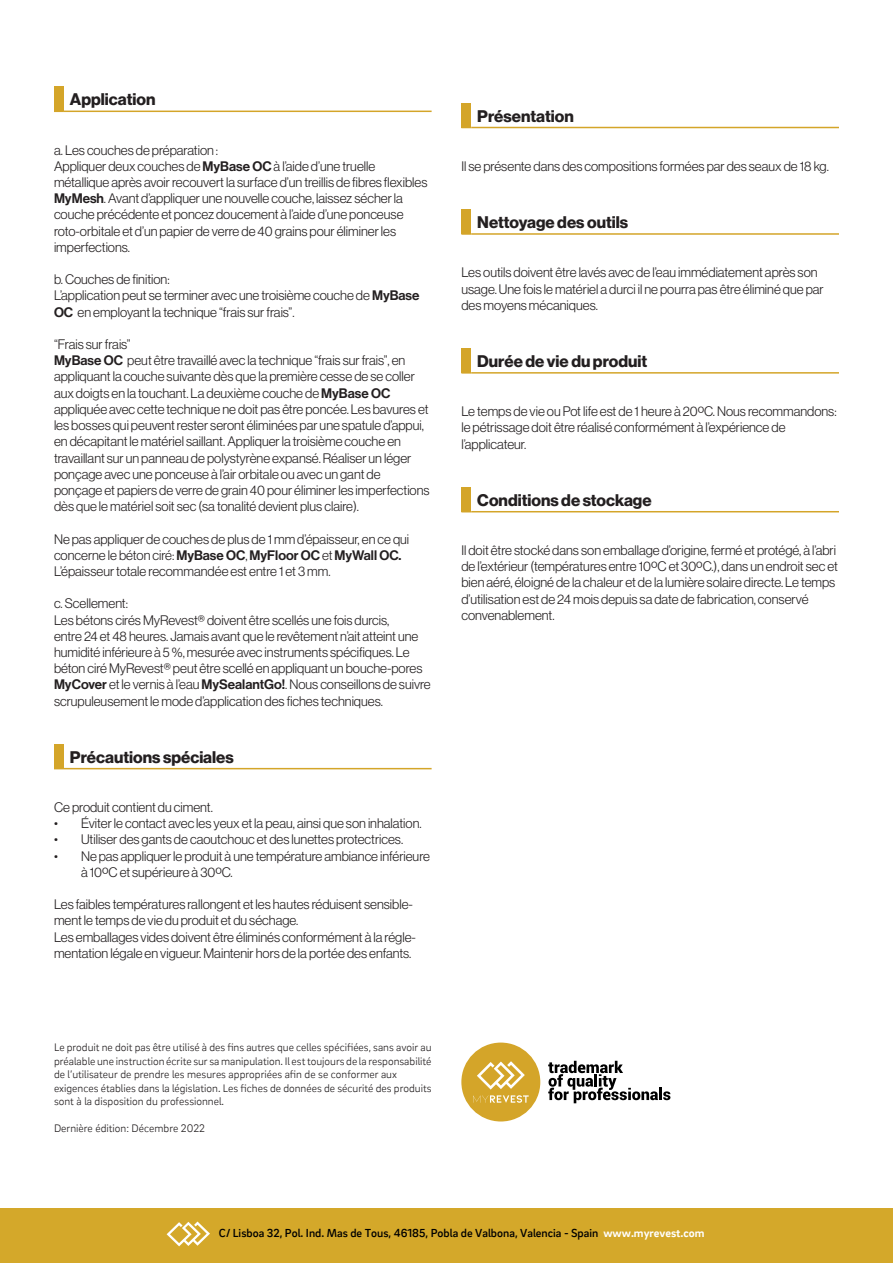
<style>
.page{position:relative;width:893px;height:1263px;background:#fff}
.page>*{position:absolute;margin:0;border:0;box-sizing:border-box;transform-origin:0 0}
.t1{font:16.5px "N Haas Grotesk DS Pro 75 Bd";color:#231f20}
.t2{font:13.5px/16.2px "N Haas Grotesk DS Pro 45 Lt";color:#231f20}
.t3{font:500 12px "Brix Sans";color:#000001}
.t4{font:300 11.25px "Brix Sans";color:#231f20}
.s1{font-family:"N Haas Grotesk DS Pro 65 Md"}
.s2{font-weight:700;color:#fff}
</style>
<div class="page">
<div style="left:0;top:1209px;width:893px;height:54px;background:#d4a82a"></div>
<svg style="left:167px;top:1221px;width:43px;height:25px"></svg>
<div style="left:54px;top:87px;width:10px;height:24px;background:#d4a529"></div>
<hr style="left:64px;top:111px;width:368px;height:1px;background:#d4a529">
<div style="left:54px;top:744px;width:10px;height:25px;background:#d4a529"></div>
<hr style="left:64px;top:768px;width:368px;height:1px;background:#d4a529">
<div style="left:461px;top:103px;width:10px;height:25px;background:#d4a529"></div>
<hr style="left:471px;top:127px;width:368px;height:1px;background:#d4a529">
<div style="left:461px;top:209px;width:10px;height:25px;background:#d4a529"></div>
<hr style="left:471px;top:233px;width:368px;height:2px;background:#d4a529">
<div style="left:461px;top:348px;width:10px;height:25px;background:#d4a529"></div>
<hr style="left:471px;top:372px;width:368px;height:2px;background:#d4a529">
<div style="left:461px;top:487px;width:10px;height:25px;background:#d4a529"></div>
<hr style="left:471px;top:511px;width:368px;height:1px;background:#d4a529">
<div style="left:461px;top:1042px;width:79px;height:79px;background:#d4a529;border-radius:50%"></div>
<svg style="left:473px;top:1095px;width:56px;height:8px"></svg>
<svg style="left:477px;top:1061px;width:48px;height:28px"></svg>
<svg style="left:548px;top:1061px;width:122px;height:42px"></svg>
<p class="t1" style="left:70px;top:90px;width:87px">Application</p>
<p class="t2" style="left:54px;top:142px;width:166px">a. Les couches de préparation :</p>
<p class="t2" style="left:54px;top:158px;width:375px">Appliquer deux couches de <span class="s1">MyBase OC</span> à l’aide d’une truelle métallique après avoir recouvert la surface d’un treillis de fibres flexibles <span class="s1">MyMesh</span>. Avant d’appliquer une nouvelle couche, laissez sécher la couche précédente et poncez doucement à l’aide d’une ponceuse roto-orbitale et d’un papier de verre de 40 grains pour éliminer les imperfections.</p>
<p class="t2" style="left:54px;top:271px;width:117px">b. Couches de finition:</p>
<p class="t2" style="left:54px;top:288px;width:367px">L’application peut se terminer avec une troisième couche de <span class="s1">MyBase<br>OC</span> en employant la technique “frais sur frais”.</p>
<p class="t2" style="left:54px;top:336px;width:78px">“Frais sur frais”</p>
<p class="t2" style="left:54px;top:352px;width:376px"><span class="s1">MyBase OC</span> peut être travaillé avec la technique “frais sur frais”, en appliquant la couche suivante dès que la première cesse de se coller aux doigts en la touchant. La deuxième couche de <span class="s1">MyBase OC </span>appliquée avec cette technique ne doit pas être poncée. Les bavures et les bosses qui peuvent rester seront éliminées par une spatule d’appui, en décapitant le matériel saillant. Appliquer la troisième couche en travaillant sur un panneau de polystyrène expansé. Réaliser un léger ponçage avec une ponceuse à l’air orbitale ou avec un gant de</p>
<p class="t2" style="left:54px;top:482px;width:377px">ponçage et papiers de verre de grain 40 pour éliminer les imperfections dès que le matériel soit sec (sa tonalité devient plus claire).</p>
<p class="t2" style="left:54px;top:531px;width:357px">Ne pas appliquer de couches de plus de 1 mm d’épaisseur, en ce qui concerne le béton ciré: <span class="s1">MyBase OC</span>, <span class="s1">MyFloor OC</span> et <span class="s1">MyWall OC.<br></span>L’épaisseur totale recommandée est entre 1 et 3 mm.</p>
<p class="t2" style="left:54px;top:595px;width:76px">c. Scellement:</p>
<p class="t2" style="left:54px;top:612px;width:378px">Les bétons cirés MyRevest® doivent être scellés une fois durcis,<br>entre 24 et 48 heures. Jamais avant que le revêtement n’ait atteint une humidité inférieure à 5 %, mesurée avec instruments spécifiques. Le béton ciré MyRevest® peut être scellé en appliquant un bouche-pores <span class="s1">MyCover</span> et le vernis à l’eau <span class="s1">MySealantGo!</span>. Nous conseillons de suivre scrupuleusement le mode d’application des fiches techniques.</p>
<p class="t1" style="left:70px;top:747px;width:165px">Précautions spéciales</p>
<p class="t2" style="left:54px;top:799px;width:160px">Ce produit contient du ciment.</p>
<p class="t2" style="left:54px;top:815px;width:369px">• Éviter le contact avec les yeux et la peau, ainsi que son inhalation.</p>
<p class="t2" style="left:54px;top:831px;width:351px">• Utiliser des gants de caoutchouc et des lunettes protectrices.</p>
<p class="t2" style="left:81px;top:848px;width:350px;text-indent:-27px">• Ne pas appliquer le produit à une température ambiance inférieure à 10ºC et supérieure à 30ºC.</p>
<p class="t2" style="left:54px;top:896px;width:360px">Les faibles températures rallongent et les hautes réduisent sensible&shy;ment le temps de vie du produit et du séchage.</p>
<p class="t2" style="left:54px;top:929px;width:363px">Les emballages vides doivent être éliminés conformément à la régle&shy;mentation légale en vigueur. Maintenir hors de la portée des enfants.</p>
<p class="t1" style="left:477px;top:106px;width:98px">Présentation</p>
<p class="t2" style="left:461px;top:158px;width:369px">Il se présente dans des compositions formées par des seaux de 18 kg.</p>
<p class="t1" style="left:477px;top:213px;width:152px">Nettoyage des outils</p>
<p class="t2" style="left:461px;top:264px;width:364px">Les outils doivent être lavés avec de l’eau immédiatement après son usage. Une fois le matériel a durci il ne pourra pas être éliminé que par des moyens mécaniques.</p>
<p class="t1" style="left:477px;top:351px;width:171px">Durée de vie du produit</p>
<p class="t2" style="left:461px;top:403px;width:377px">Le temps de vie ou Pot life est de 1 heure à 20ºC. Nous recommandons: le pétrissage doit être réalisé conformément à l’expérience de l’applicateur.</p>
<p class="t1" style="left:477px;top:490px;width:176px">Conditions de stockage</p>
<p class="t2" style="left:461px;top:542px;width:378px">Il doit être stocké dans son emballage d’origine, fermé et protégé, à l’abri de l’extérieur (températures entre 10ºC et 30ºC.), dans un endroit sec et bien aéré, éloigné de la chaleur et de la lumière solaire directe. Le temps d’utilisation est de 24 mois depuis sa date de fabrication, conservé convenablement.</p>
<p class="t4" style="left:54px;top:1040px;width:379px">Le produit ne doit pas être utilisé à des fins autres que celles spécifiées, sans avoir au</p>
<p class="t4" style="left:54px;top:1053px;width:379px">préalable une instruction écrite sur sa manipulation. Il est toujours de la responsabilité</p>
<p class="t4" style="left:54px;top:1067px;width:345px">de l’utilisateur de prendre les mesures appropriées afin de se conformer aux</p>
<p class="t4" style="left:54px;top:1080px;width:379px">exigences établies dans la législation. Les fiches de données de sécurité des produits</p>
<p class="t4" style="left:54px;top:1094px;width:172px">sont à la disposition du professionnel.</p>
<p class="t4" style="left:54px;top:1121px;width:153px">Dernière édition: Décembre 2022</p>
<p class="t3" style="left:219px;top:1225px;width:487px">C/ Lisboa 32, Pol. Ind. Mas de Tous, 46185, Pobla de Valbona, Valencia - Spain <span class="s2">www.myrevest.com</span></p>
</div>
